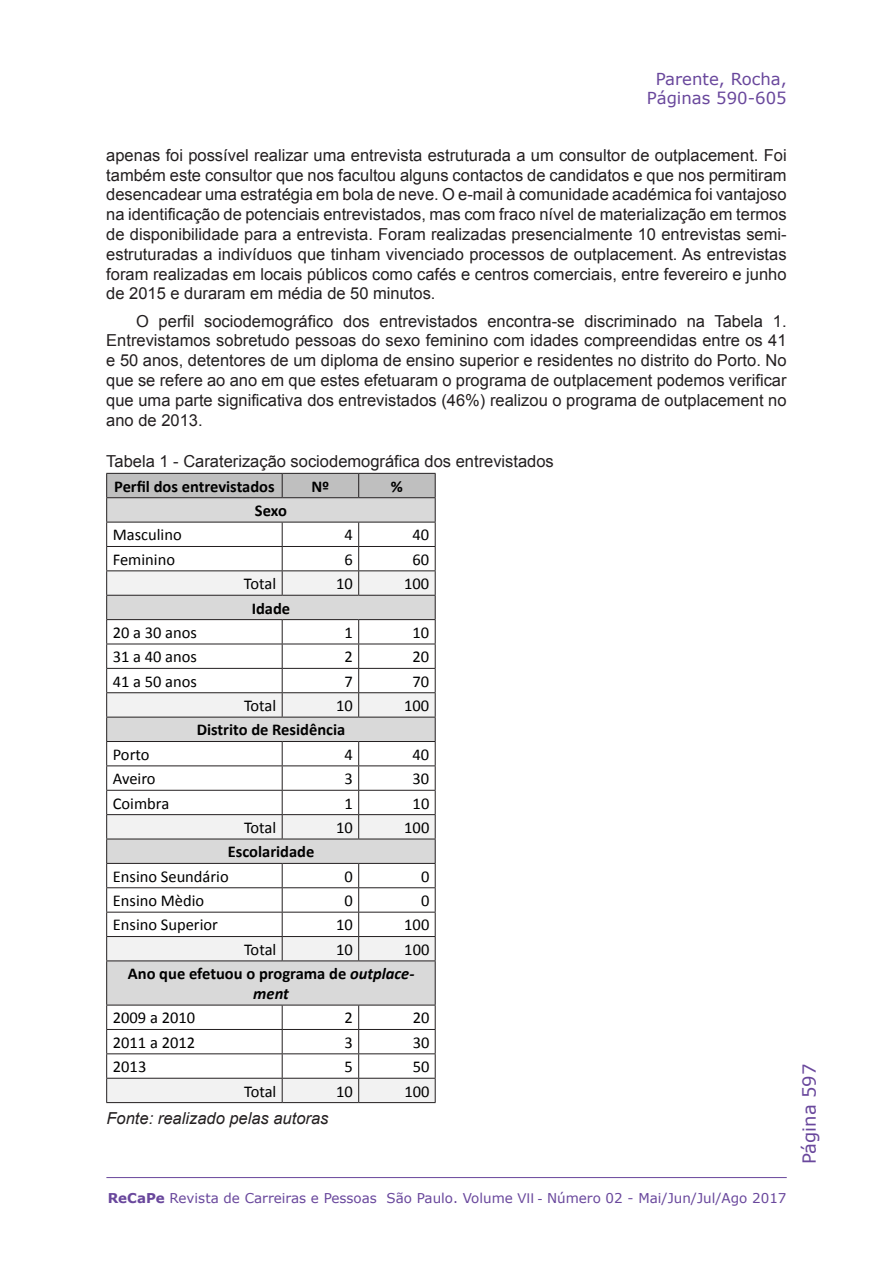
<style>
.page{position:relative;width:893px;height:1263px;background:#fff}
.page>*{position:absolute;margin:0;border:0;box-sizing:border-box;transform-origin:0 0}
.t1{font:18px "Verdana";color:#69479c}
.t2{font:16.5px/19.8px "Arial";color:#231f20;text-align:justify}
.t3{font:16.5px "Calibri";color:#000}
.t4{font:700 16.5px/24.3px "Calibri";color:#000}
.t5{font:16.5px/19.8px "Verdana";color:#69479c;text-align:center}
.t6{font:italic 16.5px "Arial";color:#231f20}
.t7{font:italic 700 16.5px "Calibri";color:#000}
.t8{font:13.5px "Verdana";color:#69479c}
.s1{font-weight:400}
.s2{font-style:italic}
.s3{font-weight:700}
.s4{font-family:"Arial"}
</style>
<div class="page">
<hr style="left:106px;top:1177px;width:681px;height:1px;background:#69479c">
<svg style="left:107px;top:961px;width:328px;height:141px"></svg>
<hr style="left:106px;top:961px;width:1px;height:44px;background:#231f20">
<svg style="left:106px;top:1006px;width:1px;height:96px"></svg>
<hr style="left:106px;top:960px;width:176px;height:1px;background:#231f20">
<hr style="left:282px;top:960px;width:77px;height:1px;background:#231f20">
<hr style="left:359px;top:960px;width:77px;height:1px;background:#231f20">
<hr style="left:106px;top:1005px;width:176px;height:1px;background:#231f20">
<hr style="left:282px;top:1005px;width:77px;height:1px;background:#231f20">
<hr style="left:359px;top:1005px;width:77px;height:1px;background:#231f20">
<hr style="left:106px;top:1029px;width:176px;height:1px;background:#231f20">
<hr style="left:282px;top:1029px;width:77px;height:1px;background:#231f20">
<hr style="left:359px;top:1029px;width:77px;height:1px;background:#231f20">
<hr style="left:106px;top:1053px;width:176px;height:1px;background:#231f20">
<hr style="left:282px;top:1053px;width:77px;height:1px;background:#231f20">
<hr style="left:359px;top:1053px;width:77px;height:1px;background:#231f20">
<hr style="left:106px;top:1078px;width:176px;height:1px;background:#231f20">
<hr style="left:282px;top:1078px;width:77px;height:1px;background:#231f20">
<hr style="left:359px;top:1078px;width:77px;height:1px;background:#231f20">
<hr style="left:106px;top:1102px;width:176px;height:1px;background:#231f20">
<hr style="left:282px;top:1102px;width:77px;height:1px;background:#231f20">
<hr style="left:359px;top:1102px;width:77px;height:1px;background:#231f20">
<svg style="left:106px;top:473px;width:330px;height:487px"></svg>
<hr style="left:435px;top:961px;width:1px;height:44px;background:#231f20">
<svg style="left:282px;top:1005px;width:1px;height:97px"></svg>
<svg style="left:358px;top:1005px;width:1px;height:97px"></svg>
<svg style="left:435px;top:1005px;width:1px;height:97px"></svg>
<p class="t5" style="left:647px;top:68px;width:141px">Parente, Rocha,<br>Páginas 590-605</p>
<p class="t2" style="left:106px;top:145px;width:682px">apenas foi possível realizar uma entrevista estruturada a um consultor de outplacement. Foi também este consultor que nos facultou alguns contactos de candidatos e que nos permitiram desencadear uma estratégia em bola de neve. O e-mail à comunidade académica foi vantajoso na identificação de potenciais entrevistados, mas com fraco nível de materialização em termos de disponibilidade para a entrevista. Foram realizadas presencialmente 10 entrevistas semi&shy;estruturadas a indivíduos que tinham vivenciado processos de outplacement. As entrevistas foram realizadas em locais públicos como cafés e centros comerciais, entre fevereiro e junho de 2015 e duraram em média de 50 minutos.</p>
<p class="t2" style="left:106px;top:311px;width:682px;text-indent:30px">O perfil sociodemográfico dos entrevistados encontra-se discriminado na Tabela 1.<br>Entrevistamos sobretudo pessoas do sexo feminino com idades compreendidas entre os 41 e 50 anos, detentores de um diploma de ensino superior e residentes no distrito do Porto. No que se refere ao ano em que estes efetuaram o programa de outplacement podemos verificar que uma parte significativa dos entrevistados (46%) realizou o programa de outplacement no ano de 2013.</p>
<p class="t2" style="left:106px;top:451px;width:449px">Tabela 1 - Caraterização sociodemográfica dos entrevistados</p>
<p class="t4" style="left:114px;top:474px;width:162px">Perfil dos entrevistados</p>
<p class="t4" style="left:311px;top:474px;width:20px">Nº</p>
<p class="t4" style="left:391px;top:474px;width:14px">%</p>
<p class="t4" style="left:255px;top:498px;width:33px">Sexo</p>
<p class="t3" style="left:113px;top:525px;width:71px">Masculino</p>
<p class="t3" style="left:344px;top:525px;width:10px">4</p>
<p class="t3" style="left:412px;top:525px;width:18px">40</p>
<p class="t3" style="left:113px;top:549px;width:64px">Feminino</p>
<p class="t3" style="left:344px;top:549px;width:10px">6</p>
<p class="t3" style="left:412px;top:549px;width:18px">60</p>
<p class="t3" style="left:244px;top:573px;width:34px">Total</p>
<p class="t3" style="left:336px;top:573px;width:18px">10</p>
<p class="t3" style="left:404px;top:573px;width:27px">100</p>
<p class="t4" style="left:252px;top:596px;width:40px">Idade</p>
<p class="t3" style="left:113px;top:622px;width:86px">20 a 30 anos</p>
<p class="t3" style="left:344px;top:622px;width:10px">1</p>
<p class="t3" style="left:413px;top:622px;width:18px">10</p>
<p class="t3" style="left:113px;top:646px;width:86px">31 a 40 anos</p>
<p class="t3" style="left:344px;top:646px;width:10px">2</p>
<p class="t3" style="left:413px;top:646px;width:18px">20</p>
<p class="t3" style="left:113px;top:671px;width:86px">41 a 50 anos</p>
<p class="t3" style="left:344px;top:671px;width:10px">7</p>
<p class="t3" style="left:413px;top:671px;width:18px">70</p>
<p class="t3" style="left:244px;top:695px;width:34px">Total</p>
<p class="t3" style="left:336px;top:695px;width:18px">10</p>
<p class="t3" style="left:404px;top:695px;width:27px">100</p>
<p class="t4" style="left:197px;top:718px;width:150px">Distrito de Residência</p>
<p class="t3" style="left:113px;top:744px;width:38px">Porto</p>
<p class="t3" style="left:344px;top:744px;width:10px">4</p>
<p class="t3" style="left:413px;top:744px;width:18px">40</p>
<p class="t3" style="left:113px;top:768px;width:44px">Aveiro</p>
<p class="t3" style="left:344px;top:768px;width:10px">3</p>
<p class="t3" style="left:413px;top:768px;width:18px">30</p>
<p class="t3" style="left:113px;top:793px;width:58px">Coimbra</p>
<p class="t3" style="left:344px;top:793px;width:10px">1</p>
<p class="t3" style="left:413px;top:793px;width:18px">10</p>
<p class="t3" style="left:244px;top:817px;width:34px">Total</p>
<p class="t3" style="left:336px;top:817px;width:18px">10</p>
<p class="t3" style="left:404px;top:817px;width:27px">100</p>
<p class="t4" style="left:228px;top:840px;width:88px">Escolaridade</p>
<p class="t3" style="left:113px;top:866px;width:117px">Ensino Seundário</p>
<p class="t3" style="left:344px;top:866px;width:10px">0</p>
<p class="t3" style="left:421px;top:866px;width:10px">0</p>
<p class="t3" style="left:113px;top:890px;width:93px">Ensino Mèdio</p>
<p class="t3" style="left:344px;top:890px;width:10px">0</p>
<p class="t3" style="left:421px;top:890px;width:10px">0</p>
<p class="t3" style="left:113px;top:914px;width:107px">Ensino Superior</p>
<p class="t3" style="left:336px;top:914px;width:18px">10</p>
<p class="t3" style="left:404px;top:914px;width:27px">100</p>
<p class="t3" style="left:244px;top:939px;width:34px">Total</p>
<p class="t3" style="left:336px;top:939px;width:18px">10</p>
<p class="t4" style="left:128px;top:937px;width:303px;text-indent:276px"><span class="s1">100<br></span>Ano que efetuou o programa de <span class="s2">outplace-</span></p>
<p class="t7" style="left:253px;top:983px;width:37px">ment</p>
<p class="t3" style="left:113px;top:1007px;width:84px">2009 a 2010</p>
<p class="t3" style="left:345px;top:1007px;width:10px">2</p>
<p class="t3" style="left:413px;top:1007px;width:18px">20</p>
<p class="t3" style="left:113px;top:1032px;width:84px">2011 a 2012</p>
<p class="t3" style="left:345px;top:1032px;width:10px">3</p>
<p class="t3" style="left:413px;top:1032px;width:18px">30</p>
<p class="t3" style="left:113px;top:1056px;width:35px">2013</p>
<p class="t3" style="left:345px;top:1056px;width:10px">5</p>
<p class="t3" style="left:413px;top:1056px;width:18px">50</p>
<p class="t3" style="left:244px;top:1080px;width:34px">Total</p>
<p class="t3" style="left:336px;top:1080px;width:18px">10</p>
<p class="t3" style="left:404px;top:1080px;width:27px">100</p>
<p class="t6" style="left:107px;top:1107px;width:223px">Fonte: realizado pelas autoras</p>
<p class="t8" style="left:108px;top:1189px;width:680px"><span class="s3">ReCaPe</span> Revista de Carreiras e Pessoas São Paulo. Volume <span class="s4">VII -</span> Número 02 - Mai/Jun/Jul/Ago 2017</p>
<p class="t1" style="left:797px;top:1164px;width:102px;rotate:-90deg">Página 597</p>
</div>
